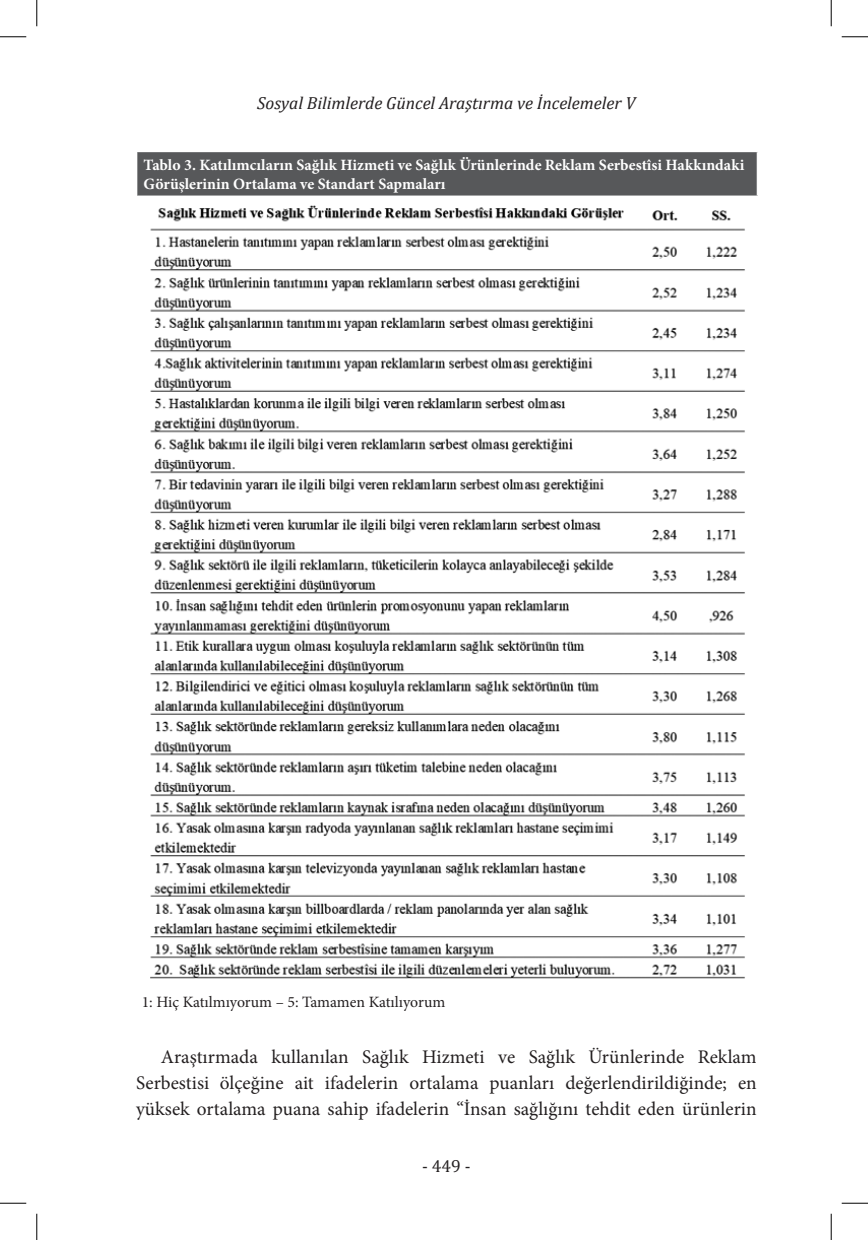
<style>
.page{position:relative;width:868px;height:1240px;background:#fff}
.page>*{position:absolute;margin:0;border:0;box-sizing:border-box;transform-origin:0 0}
.duzyazi{font:19.25px/26.2px "Minion Pro";color:#231f20;text-align:justify}
.t1{font:italic 17.5px "Cambria";color:#231f20}
.t2{font:17.5px "Cambria";color:#231f20}
.tabloyazibold{font:700 15.75px/19.2px "Minion Pro";color:#fff}
.kaynak_tablo{font:15.75px "Minion Pro";letter-spacing:-.005em;color:#231f20}
</style>
<div class="page">
<div style="left:137px;top:151px;width:620px;height:45px;background:#57585a"></div>
<hr style="left:136px;top:151px;width:621px;height:1px;background:#fff">
<hr style="left:756px;top:152px;width:1px;height:43px;background:#fff">
<hr style="left:136px;top:195px;width:621px;height:2px;background:#fff">
<img style="left:150px;top:205px;width:595px;height:774px">
<svg style="left:0;top:36px;width:26px;height:1px"></svg>
<svg style="left:841px;top:36px;width:26px;height:1px"></svg>
<svg style="left:0;top:1202px;width:26px;height:1px"></svg>
<svg style="left:841px;top:1202px;width:26px;height:1px"></svg>
<svg style="left:36px;top:0;width:1px;height:26px"></svg>
<svg style="left:36px;top:1213px;width:1px;height:26px"></svg>
<svg style="left:830px;top:0;width:1px;height:26px"></svg>
<svg style="left:830px;top:1213px;width:1px;height:26px"></svg>
<p class="t1" style="left:257px;top:91px;width:379px">Sosyal Bilimlerde Güncel Araştırma ve İncelemeler V</p>
<p class="tabloyazibold" style="left:144px;top:155px;width:602px">Tablo 3. Katılımcıların Sağlık Hizmeti ve Sağlık Ürünlerinde Reklam Serbestîsi Hakkındaki<br>Görüşlerinin Ortalama ve Standart Sapmaları</p>
<p class="kaynak_tablo" style="left:142px;top:991px;width:305px">1: Hiç Katılmıyorum – 5: Tamamen Katılıyorum</p>
<p class="duzyazi" style="left:136px;top:1043px;width:622px;text-indent:25px">Araştırmada kullanılan Sağlık Hizmeti ve Sağlık Ürünlerinde Reklam Serbestisi ölçeğine ait ifadelerin ortalama puanları değerlendirildiğinde; en yüksek ortalama puana sahip ifadelerin “İnsan sağlığını tehdit eden ürünlerin</p>
<p class="t2" style="left:422px;top:1155px;width:50px">- 449 -</p>
</div>
